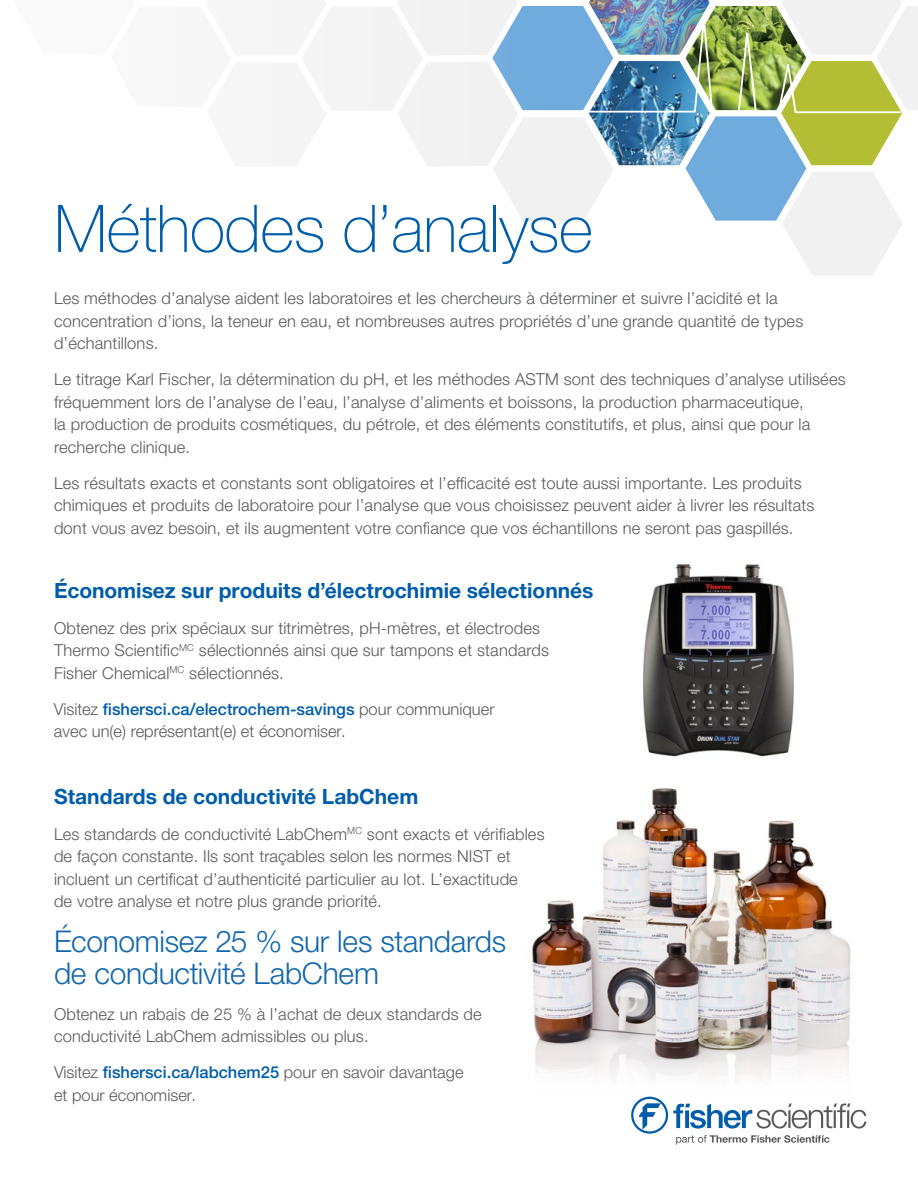
<style>
.page{position:relative;width:918px;height:1188px;background:#fff}
.page>*{position:absolute;margin:0;border:0;box-sizing:border-box;transform-origin:0 0}
.t1{font:100 65.7px "Helvetica Neue LTW1 G";letter-spacing:-.01em;color:#005daa}
.t2{font:300 30px/31.5px "Helvetica Neue LTW1 G";letter-spacing:-.01em;color:#1067af}
.t3{font:700 21px "Helvetica Neue LTW1 G";color:#005daa}
.t4{font:300 16.5px/22.5px "Helvetica Neue LTW1 G";letter-spacing:.01em;color:#58595b}
.s1{font-weight:500;color:#005daa}
</style>
<div class="page">
<img style="left:532px;top:788px;width:319px;height:289px">
<img style="left:503px;top:0;width:415px;height:275px">
<div style="left:0;top:0;width:527px;height:186px;background:#f8f8f9"></div>
<svg style="left:631px;top:1097px;width:235px;height:48px"></svg>
<img style="left:643px;top:564px;width:151px;height:193px">
<h1 class="t1" style="left:54px;top:190px;width:540px">Méthodes d’analyse</h1>
<p class="t4" style="left:54px;top:287px;width:751px">Les méthodes d’analyse aident les laboratoires et les chercheurs à déterminer et suivre l’acidité et la concentration d’ions, la teneur en eau, et nombreuses autres propriétés d’une grande quantité de types d’échantillons.</p>
<p class="t4" style="left:54px;top:368px;width:793px">Le titrage Karl Fischer, la détermination du pH, et les méthodes ASTM sont des techniques d’analyse utilisées fréquemment lors de l’analyse de l’eau, l’analyse d’aliments et boissons, la production pharmaceutique,<br>la production de produits cosmétiques, du pétrole, et des éléments constitutifs, et plus, ainsi que pour la recherche clinique.</p>
<p class="t4" style="left:54px;top:472px;width:762px">Les résultats exacts et constants sont obligatoires et l’efficacité est toute aussi importante. Les produits chimiques et produits de laboratoire pour l’analyse que vous choisissez peuvent aider à livrer les résultats dont vous avez besoin, et ils augmentent votre confiance que vos échantillons ne seront pas gaspillés.</p>
<p class="t3" style="left:54px;top:577px;width:541px">Économisez sur produits d’électrochimie sélectionnés</p>
<p class="t4" style="left:54px;top:616px;width:497px">Obtenez des prix spéciaux sur titrimètres, pH-mètres, et électrodes<br>Thermo Scientific<sup>MC</sup> sélectionnés ainsi que sur tampons et standards<br>Fisher Chemical<sup>MC</sup> sélectionnés.</p>
<p class="t4" style="left:54px;top:697px;width:442px">Visitez <span class="s1">fishersci.ca/electrochem-savings</span> pour communiquer avec un(e) représentant(e) et économiser.</p>
<p class="t3" style="left:54px;top:783px;width:366px">Standards de conductivité LabChem</p>
<p class="t4" style="left:54px;top:823px;width:492px">Les standards de conductivité LabChem<sup>MC</sup> sont exacts et vérifiables de façon constante. Ils sont traçables selon les normes NIST et incluent un certificat d’authenticité particulier au lot. L’exactitude<br>de votre analyse et notre plus grande priorité.</p>
<h2 class="t2" style="left:54px;top:926px;width:454px">Économisez 25 % sur les standards de conductivité LabChem</h2>
<p class="t4" style="left:54px;top:1003px;width:429px">Obtenez un rabais de 25 % à l’achat de deux standards de conductivité LabChem admissibles ou plus.</p>
<p class="t4" style="left:54px;top:1061px;width:411px">Visitez <span class="s1">fishersci.ca/labchem25</span> pour en savoir davantage et pour économiser.</p>
</div>
